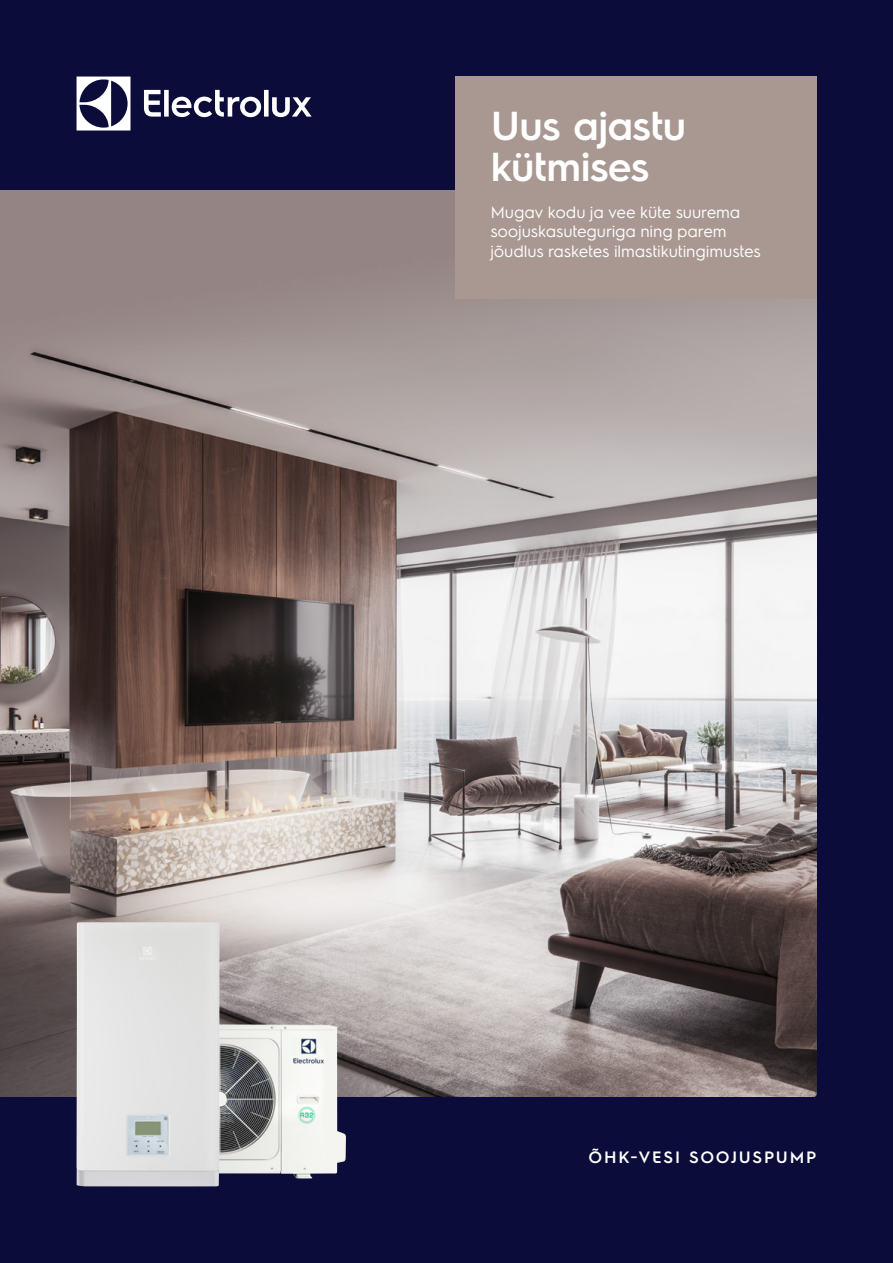
<style>
.page{position:relative;width:893px;height:1263px;background:#0b0c39}
.page>*{position:absolute;margin:0;border:0;box-sizing:border-box;transform-origin:0 0}
.t1{font:600 40.5px/40.5px "Electrolux Sans";letter-spacing:-.02em;color:#fff}
.t2{font:16.5px/19.8px "Electrolux Sans";letter-spacing:-.01em;color:#fff}
.t3{font:600 16.5px "Electrolux Sans";letter-spacing:.105em;color:#fff}
</style>
<div class="page">
<img style="left:0;top:190px;width:816px;height:907px">
<svg style="left:77px;top:77px;width:235px;height:54px"></svg>
<div style="left:455px;top:77px;width:361px;height:222px;background:#a99892"></div>
<img style="left:220px;top:1024px;width:126px;height:154px">
<img style="left:77px;top:922px;width:143px;height:264px">
<h1 class="t1" style="left:491px;top:103px;width:197px">Uus ajastu kütmises</h1>
<p class="t2" style="left:491px;top:201px;width:272px">Mugav kodu ja vee küte suurema soojuskasuteguriga ning parem jõudlus rasketes ilmastikutingimustes</p>
<p class="t3" style="left:589px;top:1145px;width:229px">ÕHK-VESI SOOJUSPUMP</p>
</div>
